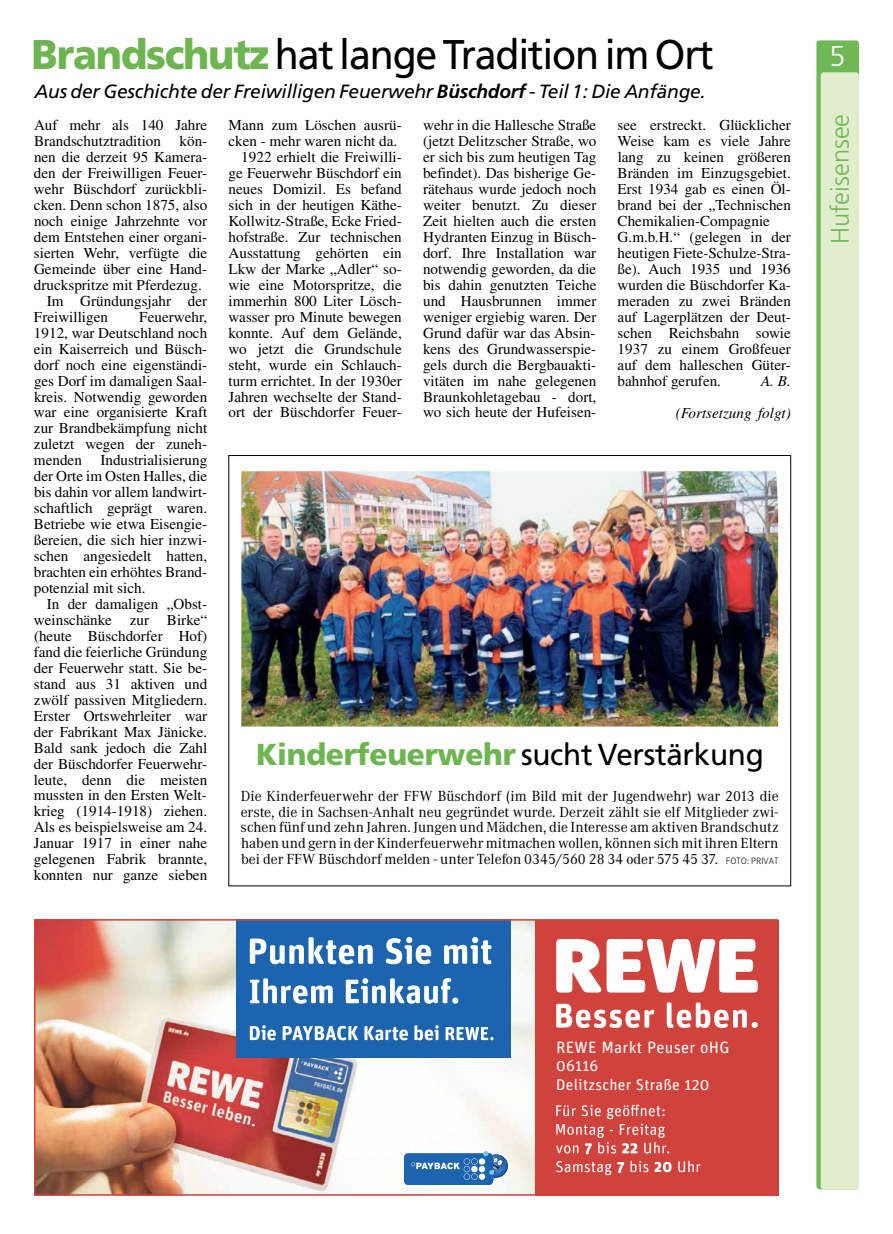
<style>
.page{position:relative;width:893px;height:1234px;background:#fff}
.page>*{position:absolute;margin:0;border:0;box-sizing:border-box;transform-origin:0 0}
.t1{font:41.4px "Frutiger";letter-spacing:-.03em;color:#000;scale:.95 1}
.t2{font:30.3px "Frutiger";letter-spacing:-.01em;color:#000}
.t3{font:300 28.65px "Frutiger";color:#fff}
.t4{font:300 25.5px "Frutiger";color:#6eb955}
.t5{font:italic 19.2px "Frutiger";letter-spacing:-.01em;color:#000}
.t6{font:16.35px "Unit Rounded OT";letter-spacing:.015em;color:#fff}
.t7{font:15.6px/18.6px "Unit Rounded OT";letter-spacing:.015em;color:#fff}
.t8{font:15.15px/15.9px "Times";color:#000;text-align:justify}
.t9{font:15.15px/15.9px "Corporate A";color:#000;text-align:justify}
.t10{font:italic 15.15px/32px "Times";color:#000;text-align:right}
.s1{font-weight:900;color:#6db550}
.s2{font-weight:700}
.s3{font-family:"Corporate S";font-weight:300;font-size:9.6px}
</style>
<div class="page">
<svg style="left:816px;top:40px;width:43px;height:1148px;fill:#6eb955"></svg>
<div style="left:821px;top:72px;width:38px;height:1116px;background:#e2edce;border-radius:3px"></div>
<img style="left:241px;top:471px;width:537px;height:255px">
<img style="left:37px;top:921px;width:498px;height:271px">
<div style="left:535px;top:920px;width:243px;height:275px;background:#d0433d"></div>
<svg style="left:556px;top:939px;width:202px;height:88px"></svg>
<svg style="left:556px;top:1104px;width:113px;height:50px"></svg>
<svg style="left:556px;top:1160px;width:144px;height:14px"></svg>
<div style="left:236px;top:918px;width:274px;height:139px;background:#1d64af"></div>
<svg style="left:250px;top:937px;width:242px;height:27px"></svg>
<svg style="left:250px;top:978px;width:244px;height:62px"></svg>
<svg style="left:402px;top:1148px;width:108px;height:38px"></svg>
<div style="left:34px;top:918px;width:744px;height:277px;border:2px solid #d0433d"></div>
<h1 class="t1" style="left:32px;top:31px;width:720px"><span class="s1">Brandschutz</span> hat lange Tradition im Ort</h1>
<p class="t5" style="left:35px;top:81px;width:673px">Aus der Geschichte der Freiwilligen Feuerwehr <span class="s2">Büschdorf</span> - Teil 1: Die Anfänge.</p>
<p class="t8" style="left:34px;top:117px;width:175px">Auf mehr als 140 Jahre</p>
<p class="t8" style="left:34px;top:133px;width:175px">Brandschutztradition kön-</p>
<p class="t8" style="left:34px;top:149px;width:175px">nen die derzeit 95 Kamera-</p>
<p class="t8" style="left:34px;top:165px;width:175px">den der Freiwilligen Feuer-</p>
<p class="t8" style="left:34px;top:181px;width:175px">wehr Büschdorf zurückbli-</p>
<p class="t8" style="left:34px;top:197px;width:175px">cken. Denn schon 1875, also</p>
<p class="t8" style="left:34px;top:213px;width:175px">noch einige Jahrzehnte vor</p>
<p class="t8" style="left:34px;top:229px;width:175px">dem Entstehen einer organi-</p>
<p class="t8" style="left:34px;top:245px;width:175px">sierten Wehr, verfügte die</p>
<p class="t8" style="left:34px;top:261px;width:175px">Gemeinde über eine Hand-</p>
<p class="t8" style="left:34px;top:277px;width:169px">druckspritze mit Pferdezug.</p>
<p class="t8" style="left:47px;top:292px;width:162px">Im Gründungsjahr der</p>
<p class="t8" style="left:34px;top:308px;width:76px">Freiwilligen</p>
<p class="t8" style="left:228px;top:117px;width:175px;text-align:right">Mann zum Löschen ausrü&shy;cken - mehr waren nicht da.<br>1922 erhielt die Freiwilli&shy;ge Feuerwehr Büschdorf ein neues Domizil. Es befand sich in der heutigen Käthe-<br>Kollwitz-Straße, Ecke Fried&shy;hofstraße. Zur technischen<br>Ausstattung gehörten ein<br>Lkw der Marke „Adler“ so&shy;wie eine Motorspritze, die immerhin 800 Liter Lösch&shy;wasser pro Minute bewegen konnte. Auf dem Gelände, wo jetzt die Grundschule steht, wurde ein Schlauch&shy;turm errichtet. In der 1930er<br>Jahren wechselte der Stand&shy;ort der Büschdorfer Feuer-</p>
<p class="t8" style="left:423px;top:117px;width:175px">wehr in die Hallesche Straße (jetzt Delitzscher Straße, wo er sich bis zum heutigen Tag befindet). Das bisherige Ge&shy;rätehaus wurde jedoch noch weiter benutzt. Zu dieser Zeit hielten auch die ersten Hydranten Einzug in Büsch&shy;dorf. Ihre Installation war notwendig geworden, da die bis dahin genutzten Teiche und Hausbrunnen immer weniger ergiebig waren. Der Grund dafür war das Absin&shy;kens des Grundwasserspie&shy;gels durch die Bergbauakti&shy;vitäten im nahe gelegenen Braunkohletagebau - dort, wo sich heute der Hufeisen-</p>
<p class="t8" style="left:618px;top:117px;width:175px;text-align:left">see erstreckt. Glücklicher<br>Weise kam es viele Jahre lang zu keinen größeren<br>Bränden im Einzugsgebiet.<br>Erst 1934 gab es einen Öl&shy;brand bei der „Technischen<br>Chemikalien-Compagnie<br>G.m.b.H.“ (gelegen in der heutigen Fiete-Schulze-Stra&shy;ße). Auch 1935 und 1936 wurden die Büschdorfer Ka&shy;meraden zu zwei Bränden auf Lagerplätzen der Deut&shy;schen Reichsbahn sowie<br>1937 zu einem Großfeuer auf dem halleschen Güter&shy;bahnhof gerufen.</p>
<p class="t8" style="left:34px;top:308px;width:175px;text-indent:105px">Feuerwehr, 1912, war Deutschland noch ein Kaiserreich und Büsch&shy;dorf noch eine eigenständi&shy;ges Dorf im damaligen Saal&shy;kreis. Notwendig geworden war eine organisierte Kraft zur Brandbekämpfung nicht zuletzt wegen der zuneh&shy;menden Industrialisierung der Orte im Osten Halles, die bis dahin vor allem landwirt&shy;schaftlich geprägt waren.<br>Betriebe wie etwa Eisengie&shy;ßereien, die sich hier inzwi&shy;schen angesiedelt hatten, brachten ein erhöhtes Brand&shy;potenzial mit sich.</p>
<p class="t8" style="left:34px;top:595px;width:175px;text-indent:13px">In der damaligen „Obst&shy;weinschänke zur Birke“ (heute Büschdorfer Hof) fand die feierliche Gründung der Feuerwehr statt. Sie be&shy;stand aus 31 aktiven und zwölf passiven Mitgliedern.<br>Erster Ortswehrleiter war der Fabrikant Max Jänicke.<br>Bald sank jedoch die Zahl der Büschdorfer Feuerwehr&shy;leute, denn die meisten mussten in den Ersten Welt&shy;krieg (1914-1918) ziehen.<br>Als es beispielsweise am 24.<br>Januar 1917 in einer nahe gelegenen Fabrik brannte, konnten nur ganze sieben</p>
<p class="t10" style="left:676px;top:364px;width:117px">A. B.<br>(Fortsetzung folgt)</p>
<h2 class="t2" style="left:256px;top:736px;width:509px"><span class="s1">Kinderfeuerwehr</span> sucht Verstärkung</h2>
<p class="t9" style="left:241px;top:787px;width:540px">Die Kinderfeuerwehr der FFW Büschdorf (im Bild mit der Jugendwehr) war 2013 die erste, die in Sachsen-Anhalt neu gegründet wurde. Derzeit zählt sie elf Mitglieder zwi&shy;schen fünf und zehn Jahren. Jungen und Mädchen, die Interesse am aktiven Brandschutz haben und gern in der Kinderfeuerwehr mitmachen wollen, können sich mit ihren Eltern bei der FFW Büschdorf melden - unter Telefon 0345/560 28 34 oder 575 45 37. <span class="s3">FOTO: PRIVAT</span></p>
<h3 class="t3" style="left:829px;top:40px;width:17px">5</h3>
<h3 class="t4" style="left:825px;top:244px;width:132px;rotate:-90deg">Hufeisensee</h3>
<p class="t6" style="left:556px;top:1036px;width:175px">REWE Markt Peuser oHG</p>
<p class="t7" style="left:556px;top:1056px;width:155px">06116<br>Delitzscher Straße 120</p>
</div>
